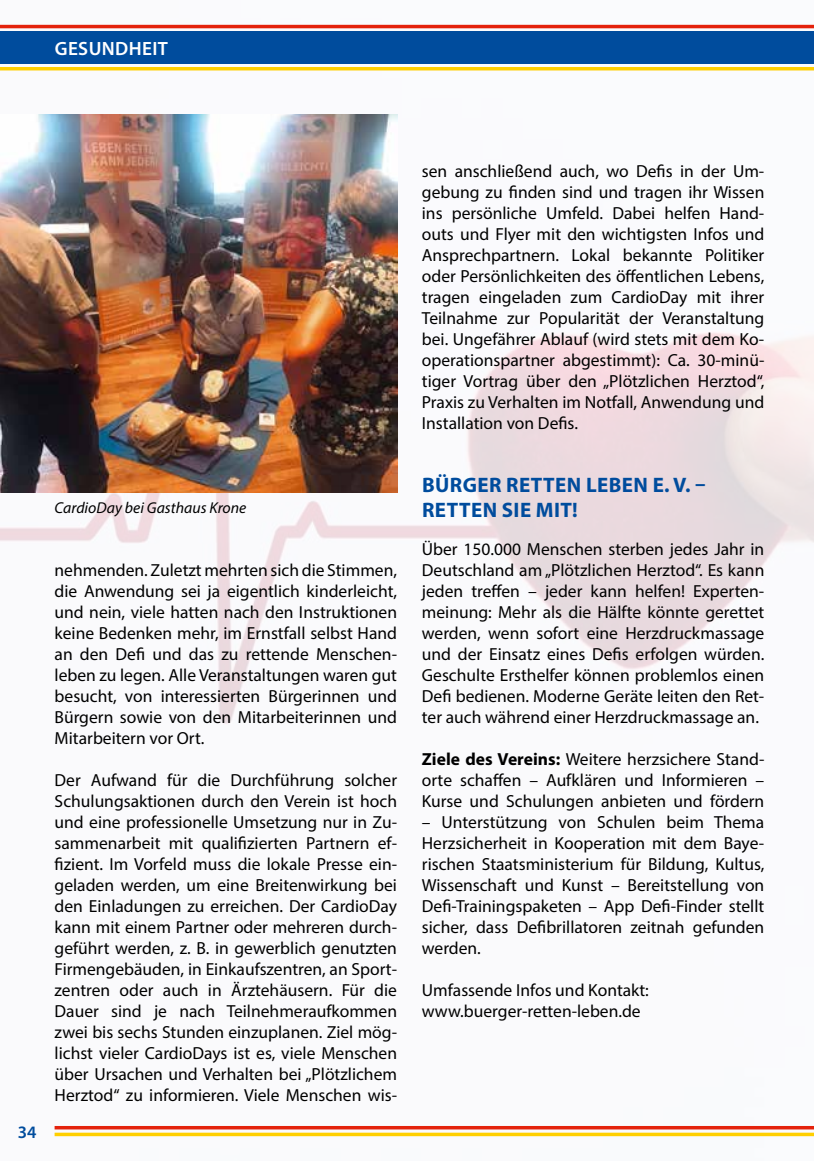
<style>
.page{position:relative;width:814px;height:1161px;background:#fff}
.page>*{position:absolute;margin:0;border:0;box-sizing:border-box;transform-origin:0 0}
.t1{font:700 21px/25.2px "Myriad Pro";letter-spacing:.02em;color:#004c9d}
.t2{font:600 19.25px "Myriad Pro";letter-spacing:.02em;color:#fff}
.t3{font:17.5px/21px "Myriad Pro";color:#000;text-align:justify}
.t4{font:600 17.5px "Myriad Pro";color:#004c9d}
.t5{font:italic 15.75px "Myriad Pro";color:#000}
.s1{font-weight:700}
</style>
<div class="page">
<img style="left:0;top:24px;width:814px;height:1113px">
<img style="left:0;top:114px;width:397px;height:378px">
<div style="left:0;top:32px;width:814px;height:32px;background:#004c9d"></div>
<hr style="left:55px;top:1126px;width:759px;height:3px;background:#e4220c">
<svg style="left:55px;top:1132px;width:759px;height:4px;background:#fdd62b"></svg>
<hr style="left:0;top:67px;width:814px;height:3px;background:#ffcf00">
<hr style="left:0;top:25px;width:814px;height:3px;background:#e4220c">
<p class="t2" style="left:55px;top:36px;width:115px">GESUNDHEIT</p>
<p class="t5" style="left:55px;top:498px;width:193px">CardioDay bei Gasthaus Krone</p>
<p class="t4" style="left:18px;top:1120px;width:20px">34</p>
<p class="t3" style="left:55px;top:559px;width:344px">nehmenden. Zuletzt mehrten sich die Stimmen, die Anwendung sei ja eigentlich kinderleicht, und nein, viele hatten nach den Instruktionen keine Bedenken mehr, im Ernstfall selbst Hand an den Defi und das zu rettende Menschen&shy;leben zu legen. Alle Veranstaltungen waren gut besucht, von interessierten Bürgerinnen und Bürgern sowie von den Mitarbeiterinnen und Mitarbeitern vor Ort.</p>
<p class="t3" style="left:55px;top:769px;width:344px">Der Aufwand für die Durchführung solcher Schulungsaktionen durch den Verein ist hoch und eine professionelle Umsetzung nur in Zu&shy;sammenarbeit mit qualifizierten Partnern ef&shy;fizient. Im Vorfeld muss die lokale Presse ein&shy;geladen werden, um eine Breitenwirkung bei den Einladungen zu erreichen. Der CardioDay kann mit einem Partner oder mehreren durch&shy;geführt werden, z. B. in gewerblich genutzten Firmengebäuden, in Einkaufszentren, an Sport&shy;zentren oder auch in Ärztehäusern. Für die Dauer sind je nach Teilnehmeraufkommen zwei bis sechs Stunden einzuplanen. Ziel mög&shy;lichst vieler CardioDays ist es, viele Menschen über Ursachen und Verhalten bei „Plötzlichem Herztod“ zu informieren. Viele Menschen wis-</p>
<p class="t3" style="left:422px;top:160px;width:344px">sen anschließend auch, wo Defis in der Um&shy;gebung zu finden sind und tragen ihr Wissen ins persönliche Umfeld. Dabei helfen Hand&shy;outs und Flyer mit den wichtigsten Infos und Ansprechpartnern. Lokal bekannte Politiker oder Persönlichkeiten des öffentlichen Lebens, tragen eingeladen zum CardioDay mit ihrer Teilnahme zur Popularität der Veranstaltung bei. Ungefährer Ablauf (wird stets mit dem Ko&shy;operationspartner abgestimmt): Ca. 30-minü&shy;tiger Vortrag über den „Plötzlichen Herztod“, Praxis zu Verhalten im Notfall, Anwendung und Installation von Defis.</p>
<p class="t1" style="left:422px;top:472px;width:285px">BÜRGER RETTEN LEBEN E. V. –<br>RETTEN SIE MIT!</p>
<p class="t3" style="left:422px;top:538px;width:344px">Über 150.000 Menschen sterben jedes Jahr in Deutschland am „Plötzlichen Herztod“. Es kann jeden treffen – jeder kann helfen! Experten&shy;meinung: Mehr als die Hälfte könnte gerettet werden, wenn sofort eine Herzdruckmassage und der Einsatz eines Defis erfolgen würden.<br>Geschulte Ersthelfer können problemlos einen Defi bedienen. Moderne Geräte leiten den Ret&shy;ter auch während einer Herzdruckmassage an.</p>
<p class="t3" style="left:422px;top:748px;width:344px"><span class="s1">Ziele des Vereins:</span> Weitere herzsichere Stand&shy;orte schaffen – Aufklären und Informieren – Kurse und Schulungen anbieten und fördern</p>
<p class="t3" style="left:422px;top:811px;width:344px">– Unterstützung von Schulen beim Thema Herzsicherheit in Kooperation mit dem Baye&shy;rischen Staatsministerium für Bildung, Kultus, Wissenschaft und Kunst – Bereitstellung von Defi-Trainingspaketen – App Defi-Finder stellt sicher, dass Defibrillatoren zeitnah gefunden werden.</p>
<p class="t3" style="left:422px;top:979px;width:228px">Umfassende Infos und Kontakt: www.buerger-retten-leben.de</p>
</div>
